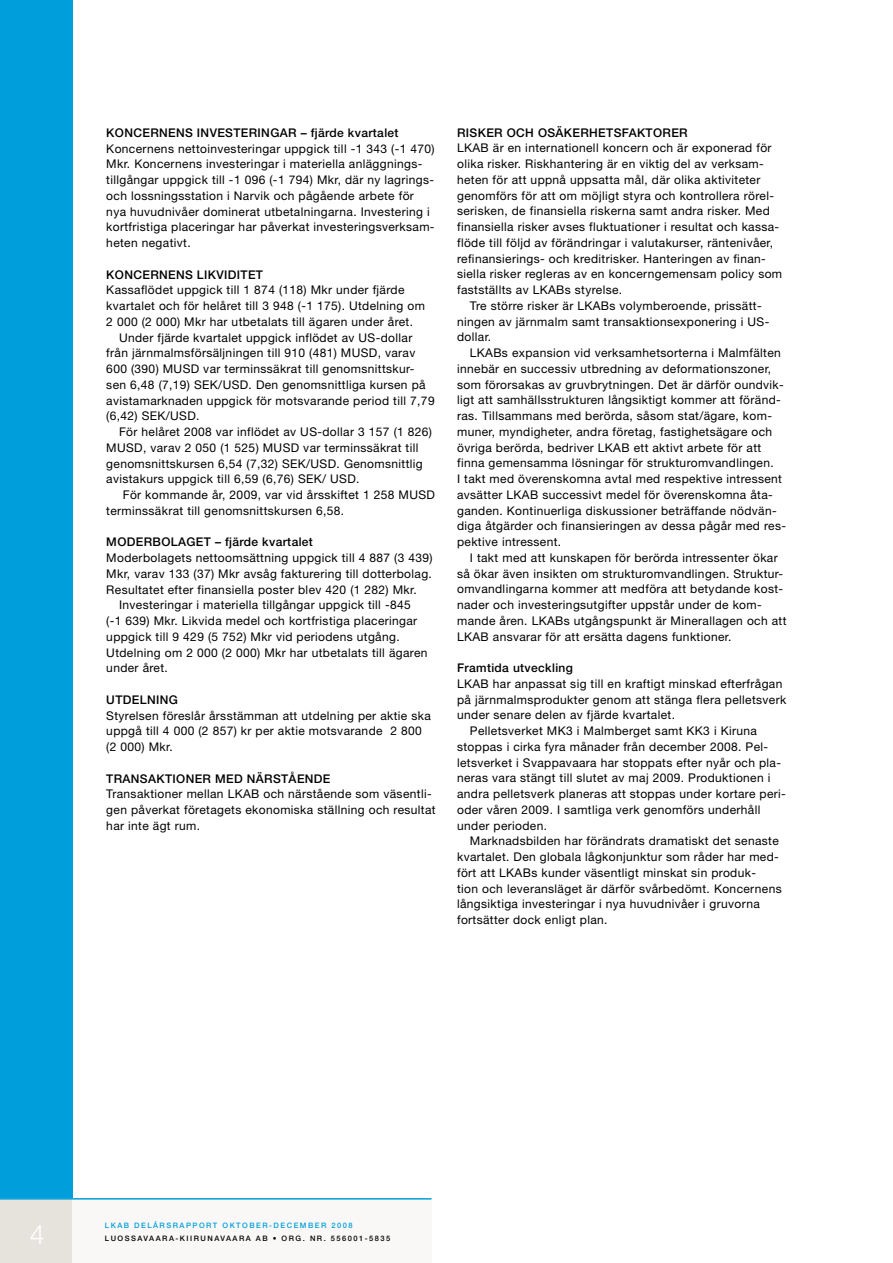
<style>
.page{position:relative;width:893px;height:1263px;background:#fff}
.page>*{position:absolute;margin:0;border:0;box-sizing:border-box;transform-origin:0 0}
.t1{font:300 27px "Helvetica Neue";color:#fff}
.t2{font:12px/15.8px "Helvetica Neue";letter-spacing:.03em;color:#000}
.t3{font:500 12px "Helvetica Neue";letter-spacing:.03em;color:#000}
.t4{font:500 7.5px "Helvetica Neue";letter-spacing:.2em;color:#000}
.t5{font:500 7.5px "Helvetica Neue";letter-spacing:.2em;color:#009eda}
</style>
<div class="page">
<div style="left:0;top:0;width:72px;height:1220px;background:#009eda"></div>
<div style="left:0;top:1199px;width:72px;height:64px;background:#e6e2dc"></div>
<div style="left:72px;top:1199px;width:360px;height:64px;background:#f9f8f6"></div>
<hr style="left:0;top:1198px;width:431px;height:1px;background:#009eda">
<p class="t3" style="left:106px;top:125px;width:10px">KON</p>
<p class="t3" style="left:133px;top:125px;width:125px">CERN ENS INVESTERINGAR</p>
<p class="t3" style="left:301px;top:125px;width:99px">– FJÄRDE KVARTALET</p>
<p class="t2" style="left:106px;top:140px;width:330px">Koncernens nettoinvesteringar uppgick till -1 343 (-1 470)<br>Mkr. Koncernens investeringar i materiella anläggnings&shy;tillgångar uppgick till -1 096 (-1 794) Mkr, där ny lagrings&shy;och lossningsstation i Narvik och pågående arbete för nya huvudnivåer dominerat utbetalningarna. Investering i kortfristiga placeringar har påverkat investeringsverksam&shy;heten negativt.</p>
<p class="t3" style="left:106px;top:267px;width:37px">KONCER</p>
<p class="t3" style="left:159px;top:267px;width:90px">NENS LIKVIDITET</p>
<p class="t2" style="left:106px;top:282px;width:300px">Kassaflödet uppgick till 1 874 (118) Mkr under fjärde</p>
<p class="t2" style="left:106px;top:298px;width:320px">kvartalet och för helåret till 3 948 (-1 175). Utdelning om</p>
<p class="t2" style="left:106px;top:314px;width:308px">2 000 (2 000) Mkr har utbetalats till ägaren under året.</p>
<p class="t2" style="left:119px;top:329px;width:295px">Under fjärde kvartalet uppgick inflödet av US-dollar</p>
<p class="t2" style="left:106px;top:345px;width:311px">från järnmalmsförsäljningen till 910 (481) MUSD, varav</p>
<p class="t2" style="left:106px;top:361px;width:310px">600 (390) MUSD var terminssäkrat till genomsnittskur-</p>
<p class="t2" style="left:106px;top:377px;width:321px">sen 6,48 (7,19) SEK/USD. Den genomsnittliga kursen på</p>
<p class="t2" style="left:106px;top:392px;width:330px">avistamarknaden uppgick för motsvarande period till 7,79</p>
<p class="t2" style="left:106px;top:408px;width:95px">(6,42) SEK/USD.</p>
<p class="t2" style="left:119px;top:424px;width:314px">För helåret 2008 var inflödet av US-dollar 3 157 (1 826)</p>
<p class="t2" style="left:106px;top:439px;width:314px">MUSD, varav 2 050 (1 525) MUSD var terminssäkrat till</p>
<p class="t2" style="left:106px;top:455px;width:318px">genomsnittskursen 6,54 (7,32) SEK/USD. Genomsnittlig</p>
<p class="t2" style="left:106px;top:471px;width:255px">avistakurs uppgick till 6,59 (6,76) SEK/ USD.</p>
<p class="t2" style="left:123px;top:487px;width:314px">För kommande år, 2009, var vid årsskiftet 1 258 MUSD</p>
<p class="t2" style="left:106px;top:502px;width:239px">terminssäkrat till genomsnittskursen 6,58.</p>
<p class="t3" style="left:106px;top:535px;width:47px">MODERBOLAG</p>
<p class="t3" style="left:196px;top:535px;width:119px">ET – FJÄRDE KVARTALET</p>
<p class="t2" style="left:106px;top:550px;width:328px">Moderbolagets nettoomsättning uppgick till 4 887 (3 439)</p>
<p class="t2" style="left:106px;top:565px;width:327px">Mkr, varav 133 (37) Mkr avsåg fakturering till dotterbolag.</p>
<p class="t2" style="left:106px;top:581px;width:312px">Resultatet efter finansiella poster blev 420 (1 282) Mkr.</p>
<p class="t2" style="left:119px;top:597px;width:293px">Investeringar i materiella tillgångar uppgick till -845</p>
<p class="t2" style="left:106px;top:613px;width:312px">(-1 639) Mkr. Likvida medel och kortfristiga placeringar</p>
<p class="t2" style="left:106px;top:628px;width:295px">uppgick till 9 429 (5 752) Mkr vid periodens utgång.</p>
<p class="t2" style="left:106px;top:644px;width:323px">Utdelning om 2 000 (2 000) Mkr har utbetalats till ägaren</p>
<p class="t2" style="left:106px;top:660px;width:63px">under året.</p>
<p class="t3" style="left:106px;top:692px;width:42px">UTDELNING</p>
<p class="t2" style="left:106px;top:707px;width:326px">Styrelsen föreslår årsstämman att utdelning per aktie ska uppgå till 4 000 (2 857) kr per aktie motsvarande 2 800 (2 000) Mkr.</p>
<p class="t3" style="left:106px;top:771px;width:10px">TRA</p>
<p class="t3" style="left:131px;top:771px;width:18px">NSAKT</p>
<p class="t3" style="left:173px;top:771px;width:53px">IONER MED</p>
<p class="t3" style="left:247px;top:771px;width:27px">NÄRSTÅE</p>
<p class="t3" style="left:305px;top:771px;width:18px">NDE</p>
<p class="t2" style="left:106px;top:786px;width:331px">Transaktioner mellan LKAB och närstående som väsentli&shy;gen påverkat företagets ekonomiska ställning och resultat har inte ägt rum.</p>
<p class="t3" style="left:457px;top:125px;width:22px">RISKER</p>
<p class="t3" style="left:507px;top:125px;width:67px">OCH OSÄKER</p>
<p class="t3" style="left:589px;top:125px;width:18px">HETS</p>
<p class="t3" style="left:622px;top:125px;width:17px">FAKTORER</p>
<p class="t2" style="left:457px;top:140px;width:316px">LKAB är en internationell koncern och är exponerad för</p>
<p class="t2" style="left:457px;top:156px;width:308px">olika risker. Riskhantering är en viktig del av verksam-</p>
<p class="t2" style="left:457px;top:172px;width:305px">heten för att uppnå uppsatta mål, där olika aktiviteter</p>
<p class="t2" style="left:457px;top:187px;width:318px">genomförs för att om möjligt styra och kontrollera rörel-</p>
<p class="t2" style="left:457px;top:203px;width:314px">serisken, de finansiella riskerna samt andra risker. Med</p>
<p class="t2" style="left:457px;top:219px;width:324px">finansiella risker avses fluktuationer i resultat och kassa-</p>
<p class="t2" style="left:457px;top:235px;width:318px">flöde till följd av förändringar i valutakurser, räntenivåer,</p>
<p class="t2" style="left:457px;top:250px;width:310px">refinansierings- och kreditrisker. Hanteringen av finan-</p>
<p class="t2" style="left:457px;top:266px;width:327px">siella risker regleras av en koncerngemensam policy som</p>
<p class="t2" style="left:457px;top:282px;width:167px">fastställts av LKABs styrelse.</p>
<p class="t2" style="left:470px;top:298px;width:293px">Tre större risker är LKABs volymberoende, prissätt-</p>
<p class="t2" style="left:457px;top:313px;width:314px">ningen av järnmalm samt transaktionsexponering i US-</p>
<p class="t2" style="left:457px;top:329px;width:36px">dollar.</p>
<p class="t2" style="left:470px;top:345px;width:312px">LKABs expansion vid verksamhetsorterna i Malmfälten</p>
<p class="t2" style="left:457px;top:361px;width:316px">innebär en successiv utbredning av deformationszoner,</p>
<p class="t2" style="left:457px;top:376px;width:328px">som förorsakas av gruvbrytningen. Det är därför oundvik-</p>
<p class="t2" style="left:457px;top:392px;width:325px">ligt att samhällsstrukturen långsiktigt kommer att föränd-</p>
<p class="t2" style="left:457px;top:408px;width:316px">ras. Tillsammans med berörda, såsom stat/ägare, kom-</p>
<p class="t2" style="left:457px;top:424px;width:317px">muner, myndigheter, andra företag, fastighetsägare och</p>
<p class="t2" style="left:457px;top:439px;width:306px">övriga berörda, bedriver LKAB ett aktivt arbete för att</p>
<p class="t2" style="left:457px;top:455px;width:318px">finna gemensamma lösningar för strukturomvandlingen.</p>
<p class="t2" style="left:457px;top:471px;width:326px">I takt med överenskomna avtal med respektive intressent</p>
<p class="t2" style="left:457px;top:487px;width:317px">avsätter LKAB successivt medel för överenskomna åta-</p>
<p class="t2" style="left:457px;top:502px;width:321px">ganden. Kontinuerliga diskussioner beträffande nödvän-</p>
<p class="t2" style="left:457px;top:518px;width:330px">diga åtgärder och finansieringen av dessa pågår med res-</p>
<p class="t2" style="left:457px;top:534px;width:106px">pektive intressent.</p>
<p class="t2" style="left:470px;top:549px;width:309px">I takt med att kunskapen för berörda intressenter ökar</p>
<p class="t2" style="left:457px;top:565px;width:328px">så ökar även insikten om strukturomvandlingen. Struktur-</p>
<p class="t2" style="left:457px;top:581px;width:328px">omvandlingarna kommer att medföra att betydande kost-</p>
<p class="t2" style="left:457px;top:597px;width:306px">nader och investeringsutgifter uppstår under de kom-</p>
<p class="t2" style="left:457px;top:612px;width:331px">mande åren. LKABs utgångspunkt är Minerallagen och att</p>
<p class="t2" style="left:457px;top:628px;width:276px">LKAB ansvarar för att ersätta dagens funktioner.</p>
<p class="t3" style="left:457px;top:661px;width:117px">FRAMTIDA UTVECKLING</p>
<p class="t2" style="left:457px;top:675px;width:327px">LKAB har anpassat sig till en kraftigt minskad efterfrågan</p>
<p class="t2" style="left:457px;top:691px;width:331px">på järnmalmsprodukter genom att stänga flera pelletsverk</p>
<p class="t2" style="left:457px;top:707px;width:219px">under senare delen av fjärde kvartalet.</p>
<p class="t2" style="left:470px;top:723px;width:289px">Pelletsverket MK3 i Malmberget samt KK3 i Kiruna</p>
<p class="t2" style="left:457px;top:738px;width:313px">stoppas i cirka fyra månader från december 2008. Pel-</p>
<p class="t2" style="left:457px;top:754px;width:325px">letsverket i Svappavaara har stoppats efter nyår och pla-</p>
<p class="t2" style="left:457px;top:770px;width:315px">neras vara stängt till slutet av maj 2009. Produktionen i</p>
<p class="t2" style="left:457px;top:786px;width:330px">andra pelletsverk planeras att stoppas under kortare peri-</p>
<p class="t2" style="left:457px;top:801px;width:305px">oder våren 2009. I samtliga verk genomförs underhåll</p>
<p class="t2" style="left:457px;top:817px;width:91px">under perioden.</p>
<p class="t2" style="left:470px;top:833px;width:310px">Marknadsbilden har förändrats dramatiskt det senaste</p>
<p class="t2" style="left:457px;top:849px;width:323px">kvartalet. Den globala lågkonjunktur som råder har med-</p>
<p class="t2" style="left:457px;top:864px;width:300px">fört att LKABs kunder väsentligt minskat sin produk-</p>
<p class="t2" style="left:457px;top:880px;width:326px">tion och leveransläget är därför svårbedömt. Koncernens</p>
<p class="t2" style="left:457px;top:896px;width:304px">långsiktiga investeringar i nya huvudnivåer i gruvorna</p>
<p class="t2" style="left:457px;top:912px;width:152px">fortsätter dock enligt plan.</p>
<p class="t5" style="left:105px;top:1220px;width:249px">LKAB DELÅRSRAPPORT OKTOBER-DECEMBER 2008</p>
<h1 class="t1" style="left:30px;top:1217px;width:17px">4</h1>
<p class="t4" style="left:105px;top:1234px;width:287px">LUOSSAVAARA-KIIRUNAVAARA AB • ORG. NR. 556001-5835</p>
</div>
